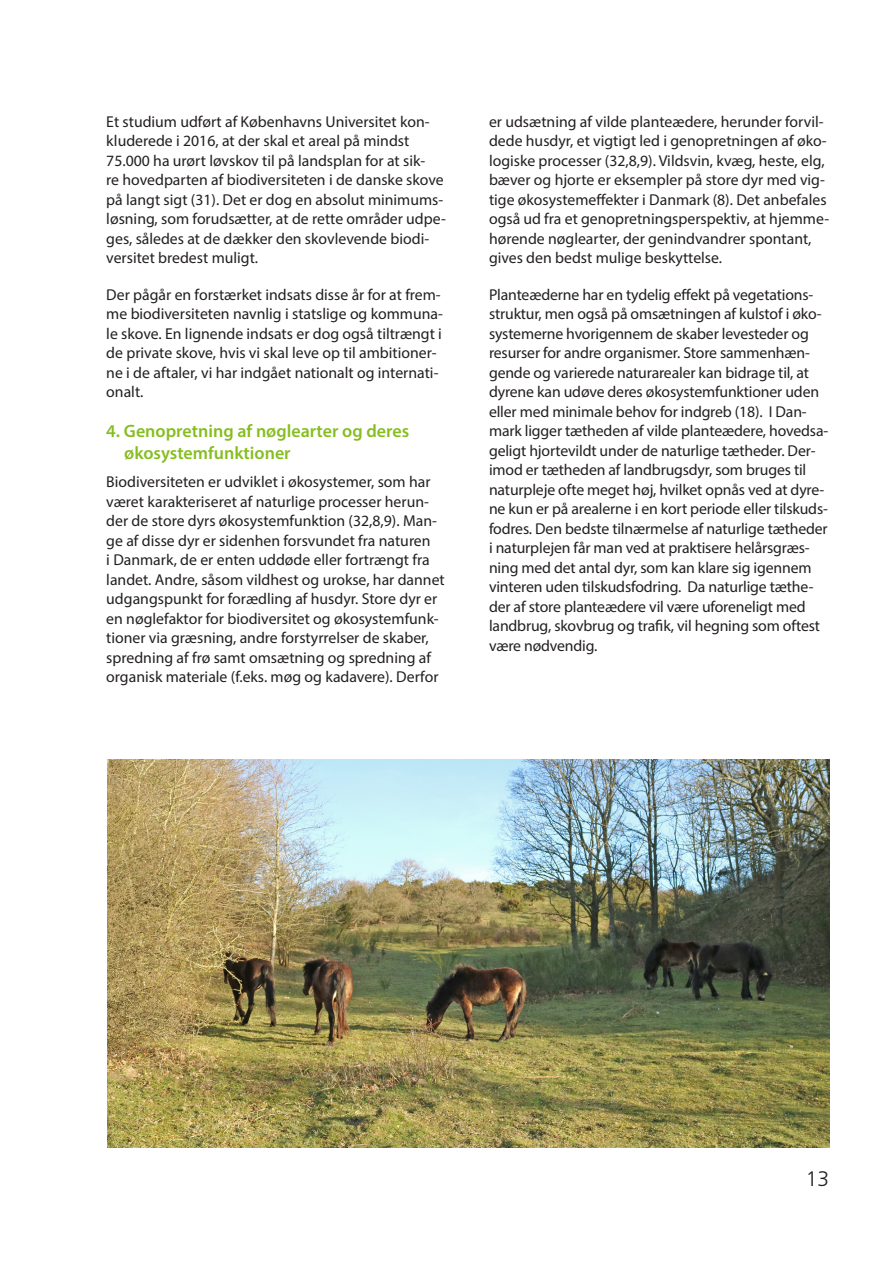
<style>
.page{position:relative;width:893px;height:1263px;background:#fff}
.page>*{position:absolute;margin:0;border:0;box-sizing:border-box;transform-origin:0 0}
.t1{font:300 21px "Frutiger";color:#231f20}
.Heading_3{font:600 18px/22.5px "Myriad Pro";color:#86be20}
.Brød{font:15.75px/19.5px "Myriad Pro";color:#231f20}
</style>
<div class="page">
<img style="left:107px;top:760px;width:722px;height:387px">
<p class="Brød" style="left:106px;top:111px;width:341px">Et studium udført af Københavns Universitet kon&shy;kluderede i 2016, at der skal et areal på mindst 75.000 ha urørt løvskov til på landsplan for at sik-<br>re hovedparten af biodiversiteten i de danske skove på langt sigt (31). Det er dog en absolut minimums&shy;løsning, som forudsætter, at de rette områder udpe&shy;ges, således at de dækker den skovlevende biodi&shy;versitet bredest muligt.</p>
<p class="Brød" style="left:106px;top:284px;width:338px">Der pågår en forstærket indsats disse år for at frem&shy;me biodiversiteten navnlig i statslige og kommuna&shy;le skove. En lignende indsats er dog også tiltrængt i de private skove, hvis vi skal leve op til ambitioner&shy;ne i de aftaler, vi har indgået nationalt og internati&shy;onalt.</p>
<p class="Heading_3" style="left:124px;top:419px;width:286px;text-indent:-18px">4. Genopretning af nøglearter og deres økosystemfunktioner</p>
<p class="Brød" style="left:106px;top:472px;width:340px">Biodiversiteten er udviklet i økosystemer, som har været karakteriseret af naturlige processer herun&shy;der de store dyrs økosystemfunktion (32,8,9). Man&shy;ge af disse dyr er sidenhen forsvundet fra naturen<br>i Danmark, de er enten uddøde eller fortrængt fra landet. Andre, såsom vildhest og urokse, har dannet udgangspunkt for forædling af husdyr. Store dyr er en nøglefaktor for biodiversitet og økosystemfunk&shy;tioner via græsning, andre forstyrrelser de skaber, spredning af frø samt omsætning og spredning af organisk materiale (f.eks. møg og kadavere). Derfor</p>
<p class="Brød" style="left:489px;top:111px;width:342px">er udsætning af vilde planteædere, herunder forvil&shy;dede husdyr, et vigtigt led i genopretningen af øko&shy;logiske processer (32,8,9). Vildsvin, kvæg, heste, elg, bæver og hjorte er eksempler på store dyr med vig&shy;tige økosystemeffekter i Danmark (8). Det anbefales også ud fra et genopretningsperspektiv, at hjemme&shy;hørende nøglearter, der genindvandrer spontant, gives den bedst mulige beskyttelse.</p>
<p class="Brød" style="left:489px;top:284px;width:341px">Planteæderne har en tydelig effekt på vegetations&shy;struktur, men også på omsætningen af kulstof i øko&shy;systemerne hvorigennem de skaber levesteder og resurser for andre organismer. Store sammenhæn&shy;gende og varierede naturarealer kan bidrage til, at dyrene kan udøve deres økosystemfunktioner uden eller med minimale behov for indgreb (18). I Dan&shy;mark ligger tætheden af vilde planteædere, hovedsa&shy;geligt hjortevildt under de naturlige tætheder. Der&shy;imod er tætheden af landbrugsdyr, som bruges til naturpleje ofte meget høj, hvilket opnås ved at dyre&shy;ne kun er på arealerne i en kort periode eller tilskuds&shy;fodres. Den bedste tilnærmelse af naturlige tætheder i naturplejen får man ved at praktisere helårsgræs&shy;ning med det antal dyr, som kan klare sig igennem vinteren uden tilskudsfodring. Da naturlige tæthe&shy;der af store planteædere vil være uforeneligt med landbrug, skovbrug og trafik, vil hegning som oftest være nødvendig.</p>
<h1 class="t1" style="left:806px;top:1167px;width:25px">13</h1>
</div>
